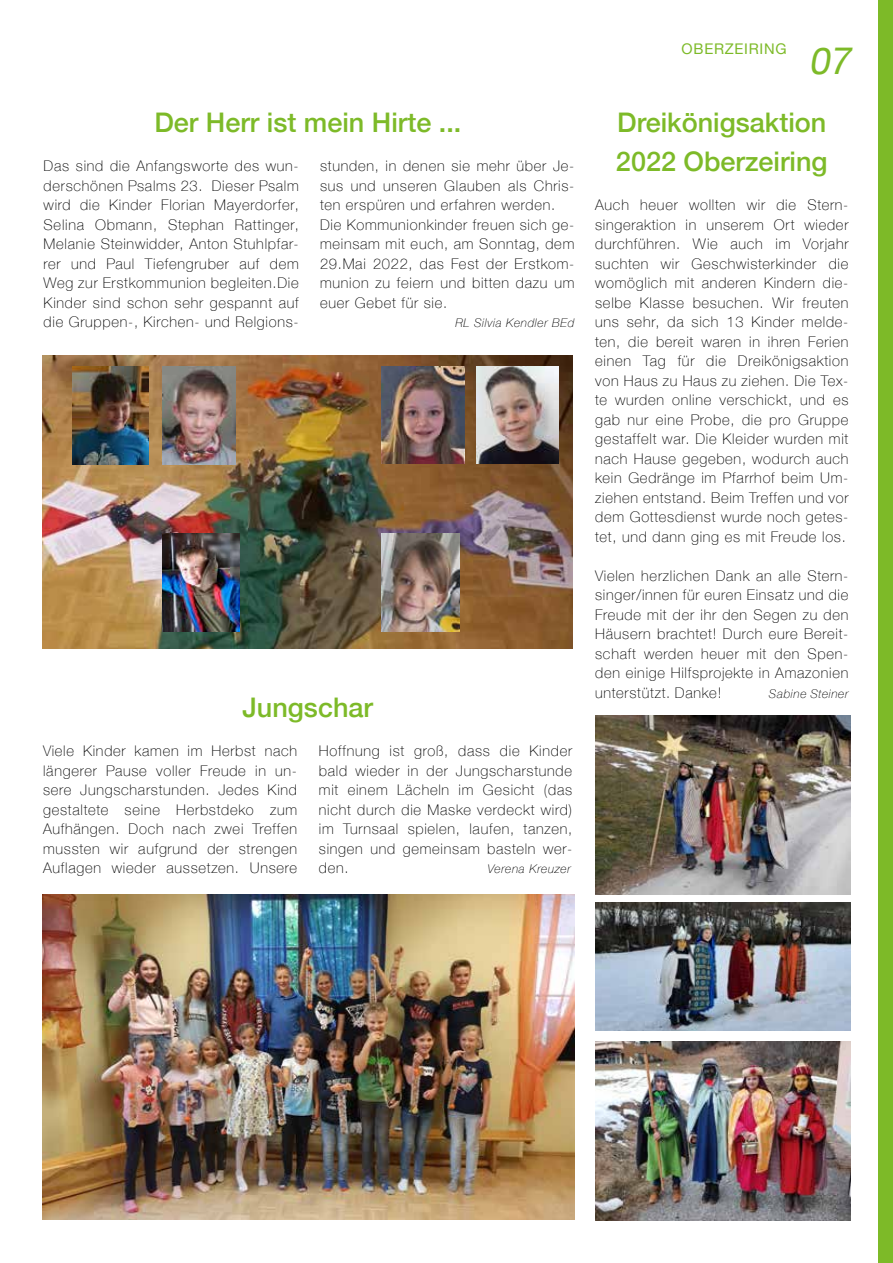
<style>
.page{position:relative;width:893px;height:1263px;background:#fff}
.page>*{position:absolute;margin:0;border:0;box-sizing:border-box;transform-origin:0 0}
.t1{font:italic 37.5px "Helvetica Neue";color:#7dba28}
.t2{font:500 27px/39px "Helvetica Neue";color:#7dba28}
.t3{font:100 14.7px/19.5px "Helvetica Neue";letter-spacing:.05em;color:#000;text-align:justify}
.t4{font:14.7px "Helvetica Neue";letter-spacing:.05em;color:#7dba28}
.t5{font:italic 100 12px "Helvetica Neue";letter-spacing:.05em;color:#000}
</style>
<div class="page">
<div style="left:878px;top:0;width:15px;height:1263px;background:#7dba28"></div>
<img style="left:43px;top:894px;width:531px;height:326px">
<img style="left:43px;top:355px;width:529px;height:294px">
<img style="left:382px;top:366px;width:82px;height:98px">
<img style="left:476px;top:366px;width:83px;height:98px">
<img style="left:72px;top:366px;width:77px;height:98px">
<img style="left:162px;top:366px;width:73px;height:98px">
<img style="left:382px;top:534px;width:77px;height:97px">
<img style="left:162px;top:534px;width:78px;height:97px">
<img style="left:595px;top:715px;width:255px;height:179px">
<img style="left:595px;top:1041px;width:255px;height:179px">
<img style="left:595px;top:902px;width:255px;height:129px">
<h2 class="t2" style="left:154px;top:101px;width:309px">Der Herr ist mein Hirte ...</h2>
<p class="t3" style="left:44px;top:155px;width:257px">Das sind die Anfangsworte des wun&shy;derschönen Psalms 23. Dieser Psalm wird die Kinder Florian Mayerdorfer, Selina Obmann, Stephan Rattinger, Melanie Steinwidder, Anton Stuhlpfar&shy;rer und Paul Tiefengruber auf dem Weg zur Erstkommunion begleiten.Die Kinder sind schon sehr gespannt auf die Gruppen-, Kirchen- und Relgions-</p>
<p class="t3" style="left:320px;top:155px;width:256px;text-align:left">stunden, in denen sie mehr über Je&shy;sus und unseren Glauben als Chris&shy;ten erspüren und erfahren werden.<br>Die Kommunionkinder freuen sich ge&shy;meinsam mit euch, am Sonntag, dem<br>29.Mai 2022, das Fest der Erstkom&shy;munion zu feiern und bitten dazu um euer Gebet für sie.</p>
<p class="t5" style="left:455px;top:314px;width:121px">RL Silvia Kendler BEd</p>
<h2 class="t2" style="left:242px;top:686px;width:132px">Jungschar</h2>
<p class="t3" style="left:43px;top:740px;width:256px">Viele Kinder kamen im Herbst nach längerer Pause voller Freude in un&shy;sere Jungscharstunden. Jedes Kind gestaltete seine Herbstdeko zum Aufhängen. Doch nach zwei Treffen mussten wir aufgrund der strengen Auflagen wieder aussetzen. Unsere</p>
<p class="t3" style="left:319px;top:740px;width:255px">Hoffnung ist groß, dass die Kinder bald wieder in der Jungscharstunde mit einem Lächeln im Gesicht (das nicht durch die Maske verdeckt wird) im Turnsaal spielen, laufen, tanzen, singen und gemeinsam basteln wer&shy;den.</p>
<p class="t5" style="left:487px;top:860px;width:85px">Verena Kreuzer</p>
<p class="t4" style="left:682px;top:38px;width:107px">OBERZEIRING</p>
<h1 class="t1" style="left:809px;top:33px;width:52px">07</h1>
<h2 class="t2" style="left:616px;top:101px;width:213px">Dreikönigsaktion<br>2022 Oberzeiring</h2>
<p class="t3" style="left:595px;top:194px;width:255px">Auch heuer wollten wir die Stern&shy;singeraktion in unserem Ort wieder durchführen. Wie auch im Vorjahr suchten wir Geschwisterkinder die womöglich mit anderen Kindern die&shy;selbe Klasse besuchen. Wir freuten uns sehr, da sich 13 Kinder melde&shy;ten, die bereit waren in ihren Ferien einen Tag für die Dreikönigsaktion von Haus zu Haus zu ziehen. Die Tex&shy;te wurden online verschickt, und es gab nur eine Probe, die pro Gruppe gestaffelt war. Die Kleider wurden mit nach Hause gegeben, wodurch auch kein Gedränge im Pfarrhof beim Um&shy;ziehen entstand. Beim Treffen und vor dem Gottesdienst wurde noch getes&shy;tet, und dann ging es mit Freude los.</p>
<p class="t3" style="left:595px;top:565px;width:255px">Vielen herzlichen Dank an alle Stern&shy;singer/innen für euren Einsatz und die Freude mit der ihr den Segen zu den Häusern brachtet! Durch eure Bereit&shy;schaft werden heuer mit den Spen&shy;den einige Hilfsprojekte in Amazonien unterstützt. Danke!</p>
<p class="t5" style="left:769px;top:684px;width:81px">Sabine Steiner</p>
</div>
